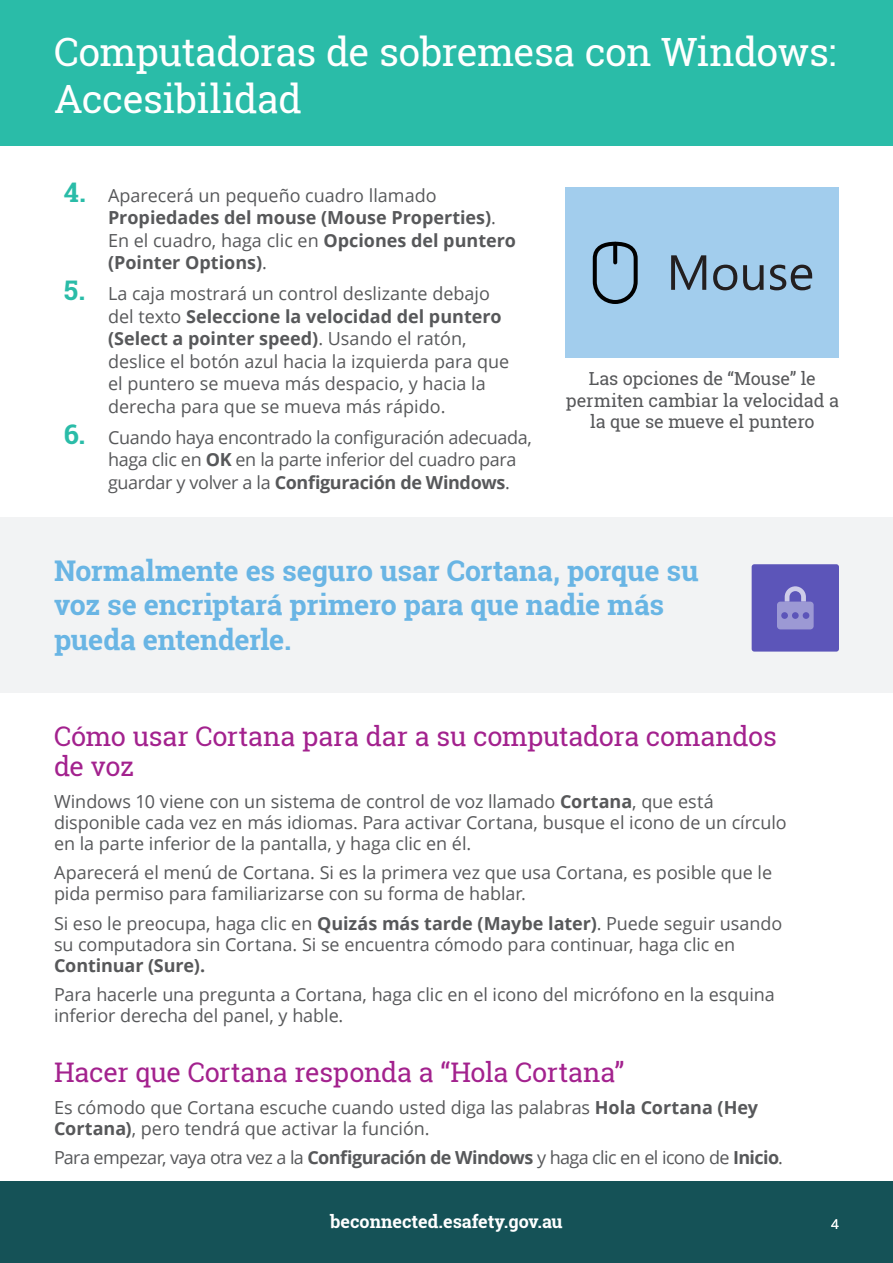
<style>
.page{position:relative;width:893px;height:1263px;background:#fff}
.page>*{position:absolute;margin:0;border:0;box-sizing:border-box;transform-origin:0 0}
.t1{font:39px/46.8px "Roboto Slab";letter-spacing:-.015em;color:#fff}
.t2{font:700 28.5px/34.2px "Roboto Slab";letter-spacing:-.01em;color:#69b5e4}
.t3{font:27px/30px "Roboto Slab";letter-spacing:-.01em;color:#a3228e}
.t4{font:18px/22.5px "Open Sans";letter-spacing:-.005em;color:#57585a}
.t5{font:700 18px/22.5px "Open Sans";color:#57585a}
.t6{font:18px "Open Sans";letter-spacing:-.035em;color:#57585a}
.t7{font:18px/21.6px "Roboto Slab";letter-spacing:-.01em;color:#57585a;text-align:center}
.t8{font:700 18px "Roboto Slab";color:#fff}
.t9{font:13.5px "Open Sans";color:#fff}
.s1{font-family:"Roboto Slab";font-size:27px;color:#2abca8}
.s2{font-weight:400}
.s3{font-family:"Roboto Slab";font-weight:700;font-size:27px;color:#2abca8}
.s4{font-weight:700}
</style>
<div class="page">
<div style="left:0;top:1181px;width:893px;height:82px;background:#155257"></div>
<div style="left:0;top:0;width:893px;height:145px;background:#2abca8"></div>
<div style="left:0;top:518px;width:893px;height:175px;background:#f2f3f4"></div>
<div style="left:566px;top:188px;width:273px;height:170px;background:#a2cded"></div>
<svg style="left:593px;top:242px;width:45px;height:62px"></svg>
<svg style="left:613px;top:244px;width:4px;height:18px"></svg>
<svg style="left:671px;top:255px;width:35px;height:35px"></svg>
<svg style="left:713px;top:265px;width:24px;height:25px"></svg>
<svg style="left:743px;top:265px;width:69px;height:25px"></svg>
<div style="left:752px;top:564px;width:87px;height:88px;background:#5c55b9;border-radius:3px"></div>
<svg style="left:785px;top:586px;width:21px;height:16px"></svg>
<div style="left:777px;top:602px;width:37px;height:27px;background:#9c99d4;border-radius:3px"></div>
<div style="left:792px;top:612px;width:7px;height:7px;background:#5c55b9;border-radius:50%"></div>
<div style="left:803px;top:612px;width:6px;height:7px;background:#5c55b9;border-radius:50%"></div>
<div style="left:781px;top:612px;width:7px;height:7px;background:#5c55b9;border-radius:50%"></div>
<h1 class="t1" style="left:54px;top:28px;width:783px">Computadoras de sobremesa con Windows:<br>Accesibilidad</h1>
<p class="t5" style="left:108px;top:183px;width:410px;text-indent:-44px"><span class="s1">4.</span> <span class="s2">Aparecerá un pequeño cuadro llamado </span>Propiedades del mouse (Mouse Properties)<span class="s2">.<br>En el cuadro, haga clic en</span> Opciones del puntero (Pointer Options)<span class="s2">.</span></p>
<p class="t4" style="left:108px;top:282px;width:403px;text-indent:-44px"><span class="s3">5.</span> La caja mostrará un control deslizante debajo del texto <span class="s4">Seleccione la velocidad del puntero (Select a pointer speed)</span>. Usando el ratón, deslice el botón azul hacia la izquierda para que el puntero se mueva más despacio, y hacia la derecha para que se mueva más rápido.</p>
<p class="t4" style="left:108px;top:425px;width:425px;text-indent:-44px"><span class="s3">6.</span> Cuando haya encontrado la configuración adecuada, haga clic en <span class="s4">OK</span> en la parte inferior del cuadro para guardar y volver a la <span class="s4">Configuración de Windows</span>.</p>
<p class="t7" style="left:566px;top:368px;width:275px">Las opciones de “Mouse” le permiten cambiar la velocidad a la que se mueve el puntero</p>
<h2 class="t2" style="left:54px;top:553px;width:646px">Normalmente es seguro usar Cortana, porque su voz se encriptará primero para que nadie más pueda entenderle.</h2>
<h3 class="t3" style="left:54px;top:721px;width:724px">Cómo usar Cortana para dar a su computadora comandos de voz</h3>
<p class="t4" style="left:54px;top:790px;width:734px;line-height:21px">Windows 10 viene con un sistema de control de voz llamado <span class="s4">Cortana</span>, que está disponible cada vez en más idiomas. Para activar Cortana, busque el icono de un círculo en la parte inferior de la pantalla, y haga clic en él.</p>
<p class="t4" style="left:54px;top:862px;width:720px;line-height:21px">Aparecerá el menú de Cortana. Si es la primera vez que usa Cortana, es posible que le pida permiso para familiarizarse con su forma de hablar.</p>
<p class="t4" style="left:54px;top:912px;width:730px;line-height:21px">Si eso le preocupa, haga clic en <span class="s4">Quizás más tarde (Maybe later)</span>. Puede seguir usando su computadora sin Cortana. Si se encuentra cómodo para continuar, haga clic en</p>
<p class="t5" style="left:54px;top:954px;width:153px">Continuar (Sure).</p>
<p class="t4" style="left:54px;top:984px;width:722px;line-height:21px">Para hacerle una pregunta a Cortana, haga clic en el icono del micrófono en la esquina inferior derecha del panel, y hable.</p>
<h3 class="t3" style="left:54px;top:1057px;width:572px">Hacer que Cortana responda a “Hola Cortana”</h3>
<p class="t4" style="left:54px;top:1096px;width:706px;line-height:21px">Es cómodo que Cortana escuche cuando usted diga las palabras <span class="s4">Hola Cortana (Hey<br>Cortana)</span>, pero tendrá que activar la función.</p>
<p class="t6" style="left:54px;top:1145px;width:730px">Para empezar, vaya otra vez a la <span class="s4">Configuración de Windows</span> y haga clic en el icono de <span class="s4">Inicio</span>.</p>
<p class="t8" style="left:330px;top:1209px;width:234px">beconnected.esafety.gov.au</p>
<p class="t9" style="left:831px;top:1214px;width:9px">4</p>
</div>
